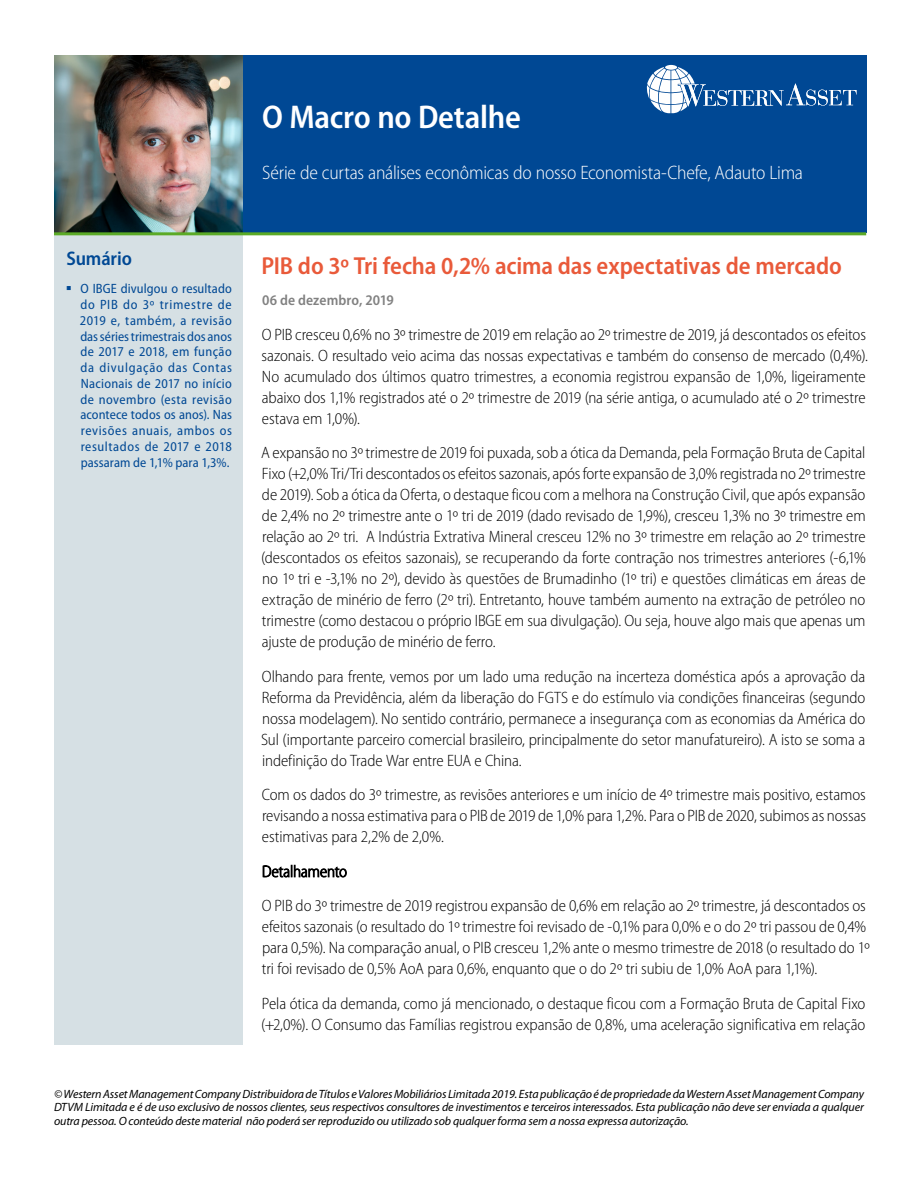
<style>
.page{position:relative;width:918px;height:1188px;background:#fff}
.page>*{position:absolute;margin:0;border:0;box-sizing:border-box;transform-origin:0 0}
.t1{font:600 semi-condensed 33px "Myriad Pro";letter-spacing:-.005em;color:#fff}
.t2{font:600 semi-condensed 24.6px "Myriad Pro";letter-spacing:-.005em;color:#e95a3a}
.t3{font:600 semi-condensed 19.65px "Myriad Pro";letter-spacing:-.005em;color:#004894}
.t4{font:300 semi-condensed 19.5px "Myriad Pro";letter-spacing:-.01em;color:#fff}
.t5{font:300 semi-condensed 16.5px/21px "Myriad Pro";letter-spacing:-.005em;color:#000}
.t6{font:600 semi-condensed 14.85px "Myriad Pro";letter-spacing:.005em;color:#818181}
.t7{font:semi-condensed 13.5px/15.8px "Myriad Pro";letter-spacing:.04em;color:#004894;text-align:justify}
.t8{font:italic 12px/13.5px "Myriad Pro";letter-spacing:-.01em;color:#000;text-align:justify}
</style>
<div class="page">
<svg style="left:262px;top:864px;width:85px;height:14px"></svg>
<div style="left:54px;top:55px;width:812px;height:177px;background:#004894"></div>
<img style="left:54px;top:55px;width:189px;height:177px">
<div style="left:54px;top:234px;width:189px;height:811px;background:#d6e0e4"></div>
<hr style="left:54px;top:232px;width:812px;height:3px;background:#5baa26">
<div style="left:665px;top:65px;width:12px;height:5px;background:#fff;border-radius:50%"></div>
<svg style="left:646px;top:67px;width:210px;height:46px"></svg>
<p class="t3" style="left:66px;top:247px;width:67px">Sumário</p>
<p class="t7" style="left:80px;top:281px;width:154px">O IBGE divulgou o resultado do PIB do 3º trimestre de 2019 e, também, a revisão das séries trimestrais dos anos de 2017 e 2018, em função da divulgação das Contas Nacionais de 2017 no início de novembro (esta revisão acontece todos os anos). Nas revisões anuais, ambos os resultados de 2017 e 2018 passaram de 1,1% para 1,3%.</p>
<h1 class="t1" style="left:262px;top:99px;width:260px">O Macro no Detalhe</h1>
<p class="t4" style="left:262px;top:162px;width:542px">Série de curtas análises econômicas do nosso Economista-Chefe, Adauto Lima</p>
<h2 class="t2" style="left:261px;top:252px;width:582px">PIB do 3º Tri fecha 0,2% acima das expectativas de mercado</h2>
<p class="t6" style="left:262px;top:292px;width:133px">06 de dezembro, 2019</p>
<p class="t5" style="left:262px;top:324px;width:608px">O PIB cresceu 0,6% no 3º trimestre de 2019 em relação ao 2º trimestre de 2019, já descontados os efeitos sazonais. O resultado veio acima das nossas expectativas e também do consenso de mercado (0,4%).<br>No acumulado dos últimos quatro trimestres, a economia registrou expansão de 1,0%, ligeiramente abaixo dos 1,1% registrados até o 2º trimestre de 2019 (na série antiga, o acumulado até o 2º trimestre estava em 1,0%).</p>
<p class="t5" style="left:261px;top:443px;width:606px;text-align:justify">A expansão no 3º trimestre de 2019 foi puxada, sob a ótica da Demanda, pela Formação Bruta de Capital Fixo (+2,0% Tri/Tri descontados os efeitos sazonais, após forte expansão de 3,0% registrada no 2º trimestre de 2019). Sob a ótica da Oferta, o destaque ficou com a melhora na Construção Civil, que após expansão de 2,4% no 2º trimestre ante o 1º tri de 2019 (dado revisado de 1,9%), cresceu 1,3% no 3º trimestre em relação ao 2º tri. A Indústria Extrativa Mineral cresceu 12% no 3º trimestre em relação ao 2º trimestre (descontados os efeitos sazonais), se recuperando da forte contração nos trimestres anteriores (-6,1% no 1º tri e -3,1% no 2º), devido às questões de Brumadinho (1º tri) e questões climáticas em áreas de extração de minério de ferro (2º tri). Entretanto, houve também aumento na extração de petróleo no trimestre (como destacou o próprio IBGE em sua divulgação). Ou seja, houve algo mais que apenas um ajuste de produção de minério de ferro.</p>
<p class="t5" style="left:261px;top:666px;width:606px;text-align:justify">Olhando para frente, vemos por um lado uma redução na incerteza doméstica após a aprovação da Reforma da Previdência, além da liberação do FGTS e do estímulo via condições financeiras (segundo nossa modelagem). No sentido contrário, permanece a insegurança com as economias da América do Sul (importante parceiro comercial brasileiro, principalmente do setor manufatureiro). A isto se soma a indefinição do Trade War entre EUA e China.</p>
<p class="t5" style="left:262px;top:785px;width:606px;text-align:justify">Com os dados do 3º trimestre, as revisões anteriores e um início de 4º trimestre mais positivo, estamos revisando a nossa estimativa para o PIB de 2019 de 1,0% para 1,2%. Para o PIB de 2020, subimos as nossas estimativas para 2,2% de 2,0%.</p>
<p class="t5" style="left:262px;top:854px;width:606px;line-height:34.5px">Detalhamento<br>O PIB do 3º trimestre de 2019 registrou expansão de 0,6% em relação ao 2º trimestre, já descontados os</p>
<p class="t5" style="left:262px;top:917px;width:609px">efeitos sazonais (o resultado do 1º trimestre foi revisado de -0,1% para 0,0% e o do 2º tri passou de 0,4% para 0,5%). Na comparação anual, o PIB cresceu 1,2% ante o mesmo trimestre de 2018 (o resultado do 1º tri foi revisado de 0,5% AoA para 0,6%, enquanto que o do 2º tri subiu de 1,0% AoA para 1,1%).</p>
<p class="t5" style="left:261px;top:993px;width:606px">Pela ótica da demanda, como já mencionado, o destaque ficou com a Formação Bruta de Capital Fixo (+2,0%). O Consumo das Famílias registrou expansão de 0,8%, uma aceleração significativa em relação</p>
<p class="t8" style="left:54px;top:1087px;width:812px">© Western Asset Management Company Distribuidora de Títulos e Valores Mobiliários Limitada 2019. Esta publicação é de propriedade da Western Asset Management Company DTVM Limitada e é de uso exclusivo de nossos clientes, seus respectivos consultores de investimentos e terceiros interessados. Esta publicação não deve ser enviada a qualquer outra pessoa. O conteúdo deste material não poderá ser reproduzido ou utilizado sob qualquer forma sem a nossa expressa autorização.</p>
</div>
